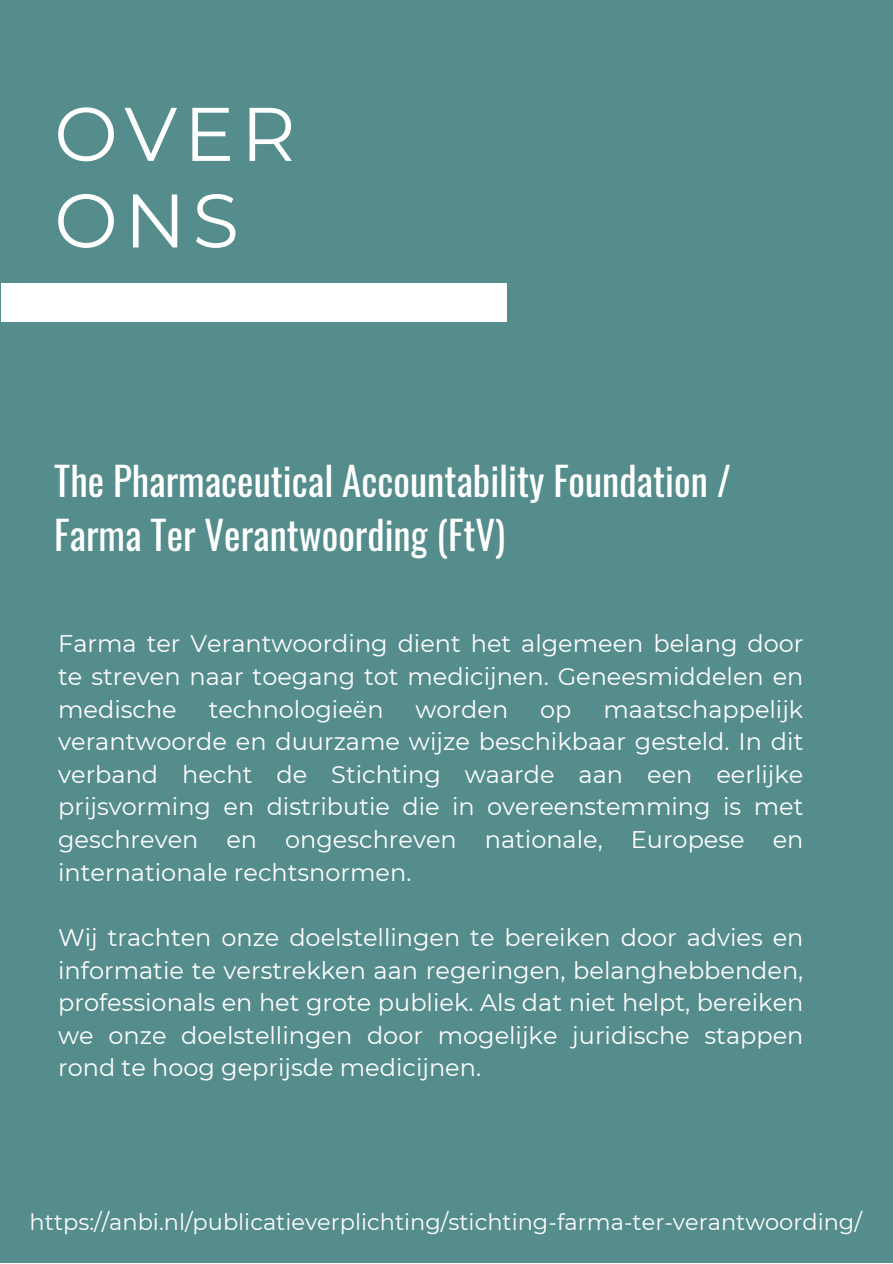
<style>
.page{position:relative;width:893px;height:1264px;background:#fff}
.page>*{position:absolute;margin:0;border:0;box-sizing:border-box;transform-origin:0 0}
.t1{font:75.75px "Montserrat";letter-spacing:.085em;color:#fff}
.t2{font:39px "Oswald";color:#fff}
.t3{font:24px/32.5px "Montserrat";color:#fff;text-align:justify}
.t4{font:22.5px "Montserrat";color:#fff}
</style>
<div class="page">
<div style="left:0;top:0;width:892px;height:1262px;background:#558c8c"></div>
<div style="left:1px;top:283px;width:505px;height:39px;background:#fff"></div>
<p class="t1" style="left:54px;top:87px;width:243px">OVER</p>
<p class="t1" style="left:54px;top:174px;width:186px">ONS</p>
<p class="t2" style="left:54px;top:450px;width:678px">The Pharmaceutical Accountability Foundation /</p>
<p class="t2" style="left:54px;top:504px;width:452px">Farma Ter Verantwoording (FtV)</p>
<p class="t3" style="left:58px;top:627px;width:746px">Farma ter Verantwoording dient het algemeen belang door te streven naar toegang tot medicijnen. Geneesmiddelen en medische</p>
<p class="t3" style="left:58px;top:692px;width:746px;text-indent:545px">maatschappelijk verantwoorde en duurzame wijze beschikbaar gesteld. In dit verband hecht de Stichting waarde aan een eerlijke prijsvorming en distributie die in overeenstemming is met geschreven en ongeschreven nationale, Europese en internationale rechtsnormen.</p>
<p class="t3" style="left:209px;top:692px;width:176px">technologieën</p>
<p class="t3" style="left:415px;top:692px;width:94px">worden</p>
<p class="t3" style="left:540px;top:692px;width:33px">op</p>
<p class="t3" style="left:58px;top:921px;width:746px">Wij trachten onze doelstellingen te bereiken door advies en informatie te verstrekken aan regeringen, belanghebbenden, professionals en het grote publiek. Als dat niet helpt, bereiken we onze doelstellingen door mogelijke juridische stappen rond te hoog geprijsde medicijnen.</p>
<p class="t4" style="left:30px;top:1208px;width:833px">https://anbi.nl/publicatieverplichting/stichting-farma-ter-verantwoording/</p>
</div>
